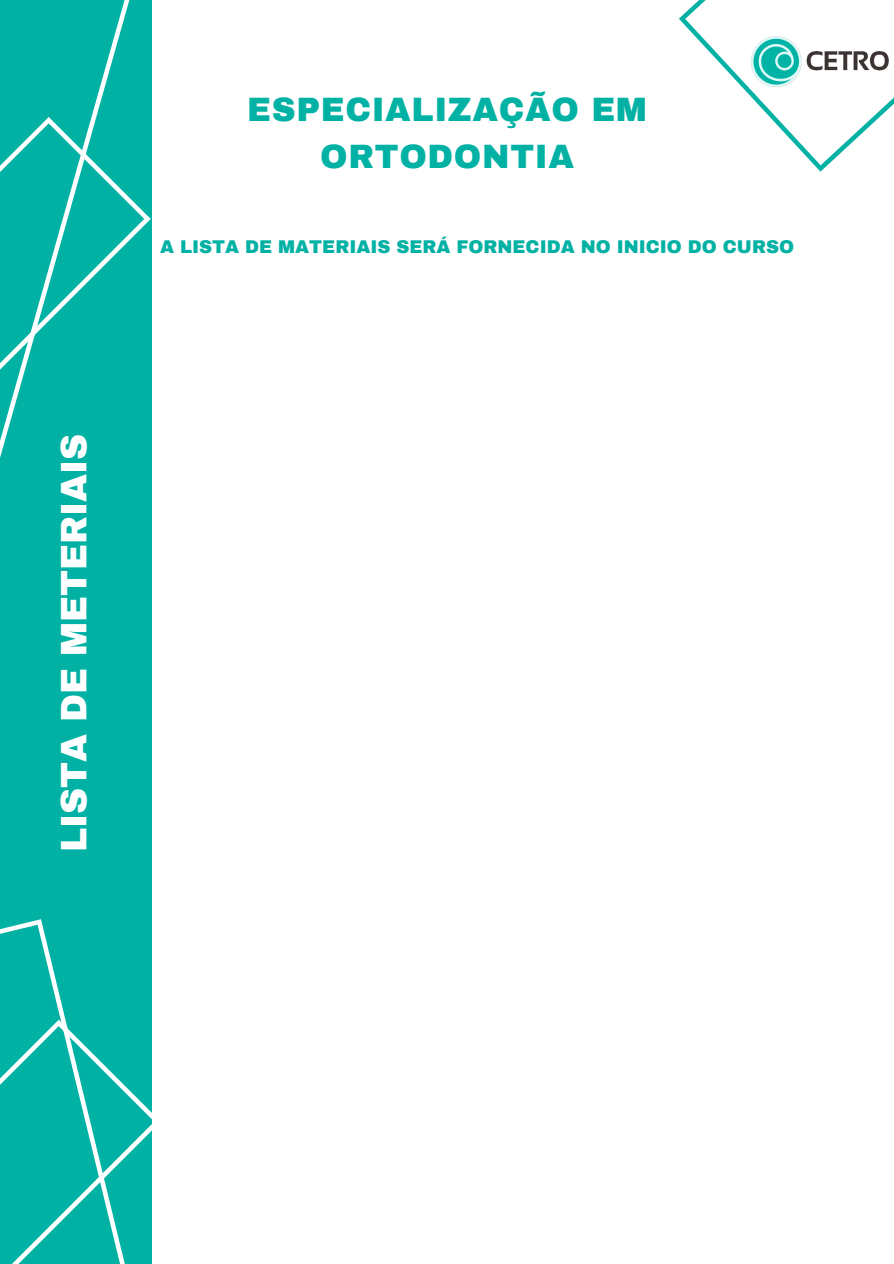
<style>
.page{position:relative;width:894px;height:1264px;background:#fff}
.page>*{position:absolute;margin:0;border:0;box-sizing:border-box;transform-origin:0 0}
.t1{font:900 36px "Archivo";color:#fff}
.t2{font:900 33px/46.2px "Archivo";letter-spacing:.02em;color:#00b1a4;text-align:center}
.t3{font:900 18px "Archivo";color:#00b1a4}
</style>
<div class="page">
<div style="left:0;top:0;width:151px;height:1263px;background:#00b1a4"></div>
<svg style="left:91px;top:0;width:39px;height:117px"></svg>
<svg style="left:0;top:117px;width:151px;height:341px"></svg>
<svg style="left:0;top:919px;width:66px;height:100px"></svg>
<svg style="left:0;top:1019px;width:152px;height:244px"></svg>
<svg style="left:679px;top:0;width:214px;height:172px"></svg>
<h1 class="t1" style="left:55px;top:852px;width:420px;rotate:-90deg">LISTA DE METERIAIS</h1>
<h2 class="t2" style="left:247px;top:87px;width:401px">ESPECIALIZAÇÃO EM<br>ORTODONTIA</h2>
<p class="t3" style="left:160px;top:237px;width:635px">A LISTA DE MATERIAIS SERÁ FORNECIDA NO INICIO DO CURSO</p>
</div>
